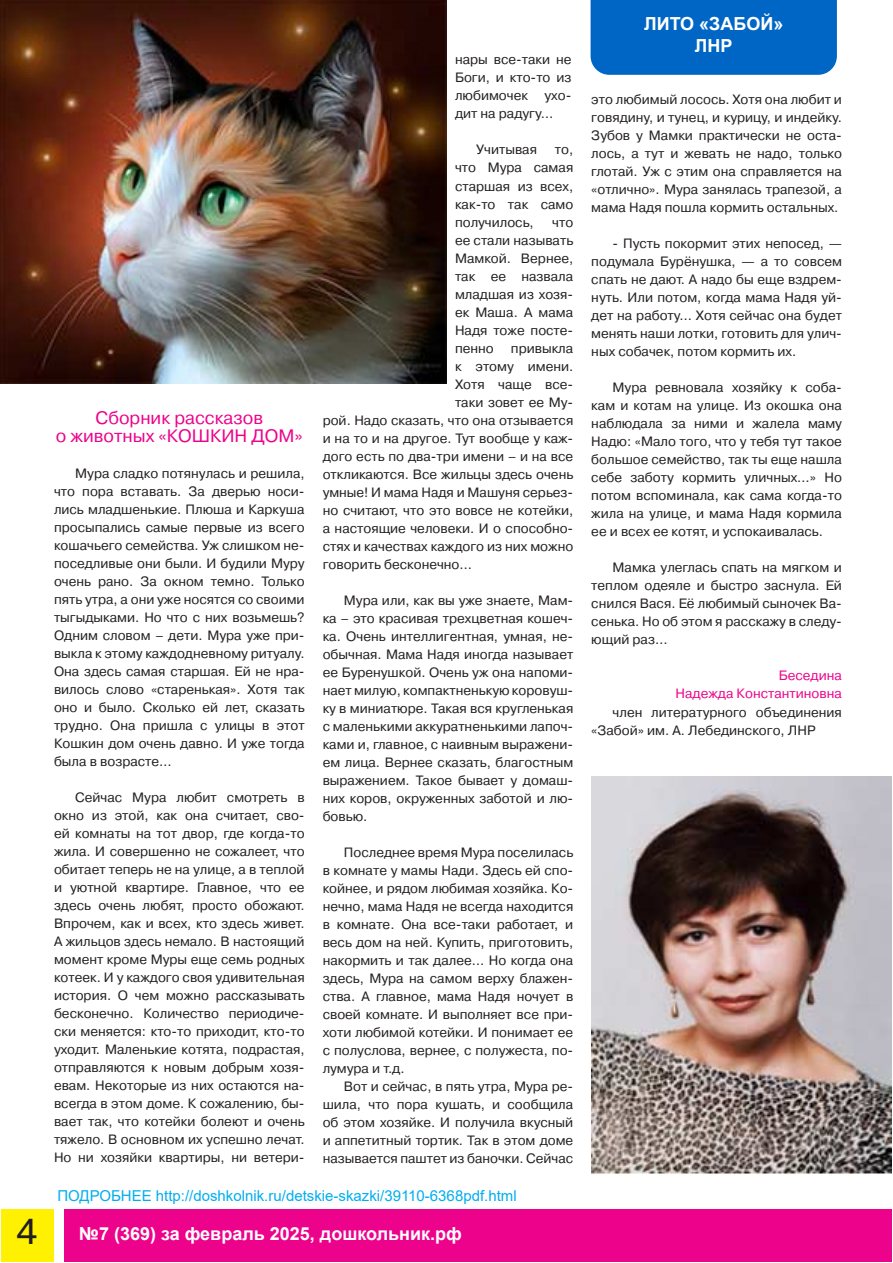
<style>
.page{position:relative;width:893px;height:1263px;background:#fff}
.page>*{position:absolute;margin:0;border:0;box-sizing:border-box;transform-origin:0 0}
.t1{font:36px "Pragmatica C";color:#231f20}
.t2{font:700 18px "Arial";color:#fff}
.Заголовок_12м{font:18px "Pragmatica C";color:#ed028c}
.t3{font:15px "Arial";color:#00aeef}
.Стиль_абзаца_3{font:13.5px/18px "Pragmatica C";color:#231f20;text-align:justify}
.Основной_абзац_9ч{font:13.5px/18px "Pragmatica C";color:#231f20}
.Основной_абзац_9м{font:13.5px "Pragmatica C";color:#ed028c}
</style>
<div class="page">
<div style="left:65px;top:1210px;width:827px;height:52px;background:#ed028c"></div>
<div style="left:1px;top:1210px;width:52px;height:52px;background:#fff101"></div>
<div style="left:591px;top:0;width:246px;height:75px;background:#0066c5"></div>
<img style="left:0;top:0;width:446px;height:384px">
<img style="left:591px;top:776px;width:300px;height:398px">
<p class="t1" style="left:17px;top:1212px;width:22px">4</p>
<p class="Заголовок_12м" style="left:96px;top:408px;width:169px">Сборник рассказов</p>
<p class="Заголовок_12м" style="left:56px;top:426px;width:249px">о животных «КОШКИН ДОМ»</p>
<p class="Стиль_абзаца_3" style="left:54px;top:465px;width:252px;text-indent:21px">Мура сладко потянулась и решила, что пора вставать. За дверью носи&shy;лись младшенькие. Плюша и Каркуша просыпались самые первые из всего кошачьего семейства. Уж слишком не&shy;поседливые они были. И будили Муру очень рано. За окном темно. Только пять утра, а они уже носятся со своими тыгыдыками. Но что с них возьмешь?<br>Одним словом – дети. Мура уже при&shy;выкла к этому каждодневному ритуалу.<br>Она здесь самая старшая. Ей не нра&shy;вилось слово «старенькая». Хотя так оно и было. Сколько ей лет, сказать трудно. Она пришла с улицы в этот Кошкин дом очень давно. И уже тогда была в возрасте…</p>
<p class="Стиль_абзаца_3" style="left:54px;top:789px;width:252px;text-indent:21px">Сейчас Мура любит смотреть в окно из этой, как она считает, сво&shy;ей комнаты на тот двор, где когда-то жила. И совершенно не сожалеет, что обитает теперь не на улице, а в теплой и уютной квартире. Главное, что ее здесь очень любят, просто обожают.<br>Впрочем, как и всех, кто здесь живет.<br>А жильцов здесь немало. В настоящий момент кроме Муры еще семь родных котеек. И у каждого своя удивительная история. О чем можно рассказывать бесконечно. Количество периодиче&shy;ски меняется: кто-то приходит, кто-то уходит. Маленькие котята, подрастая, отправляются к новым добрым хозя&shy;евам. Некоторые из них остаются на&shy;всегда в этом доме. К сожалению, бы&shy;вает так, что котейки болеют и очень тяжело. В основном их успешно лечат.<br>Но ни хозяйки квартиры, ни ветери-</p>
<p class="Стиль_абзаца_3" style="left:455px;top:51px;width:118px">нары все-таки не Боги, и кто-то из любимочек ухо&shy;дит на радугу…</p>
<p class="Стиль_абзаца_3" style="left:476px;top:141px;width:62px">Учитывая</p>
<p class="Стиль_абзаца_3" style="left:455px;top:141px;width:120px;text-indent:100px">то, что Мура самая старшая из всех, как-то так само получилось,</p>
<p class="Стиль_абзаца_3" style="left:455px;top:213px;width:120px;text-indent:97px">что ее стали называть Мамкой. Вернее, так ее назвала младшая из хозя&shy;ек Маша. А мама Надя тоже посте&shy;пенно</p>
<p class="Стиль_абзаца_3" style="left:511px;top:339px;width:64px">привыкла</p>
<p class="Стиль_абзаца_3" style="left:455px;top:357px;width:120px">к этому имени.</p>
<p class="Стиль_абзаца_3" style="left:455px;top:375px;width:120px">Хотя чаще все-</p>
<p class="Стиль_абзаца_3" style="left:455px;top:393px;width:120px">таки зовет ее Му-</p>
<p class="Стиль_абзаца_3" style="left:323px;top:411px;width:252px">рой. Надо сказать, что она отзывается</p>
<p class="Стиль_абзаца_3" style="left:323px;top:429px;width:252px">и на то и на другое. Тут вообще у каж-</p>
<p class="Стиль_абзаца_3" style="left:323px;top:447px;width:252px">дого есть по два-три имени – и на все</p>
<p class="Стиль_абзаца_3" style="left:323px;top:465px;width:252px">откликаются. Все жильцы здесь очень</p>
<p class="Стиль_абзаца_3" style="left:323px;top:483px;width:252px">умные! И мама Надя и Машуня серьез-</p>
<p class="Стиль_абзаца_3" style="left:323px;top:501px;width:252px">но считают, что это вовсе не котейки,</p>
<p class="Стиль_абзаца_3" style="left:323px;top:519px;width:252px">а настоящие человеки. И о способно-</p>
<p class="Стиль_абзаца_3" style="left:323px;top:537px;width:252px">стях и качествах каждого из них можно</p>
<p class="Стиль_абзаца_3" style="left:323px;top:555px;width:151px">говорить бесконечно…</p>
<p class="Стиль_абзаца_3" style="left:323px;top:591px;width:252px;text-indent:21px">Мура или, как вы уже знаете, Мам&shy;ка – это красивая трехцветная кошеч&shy;ка. Очень интеллигентная, умная, не&shy;обычная. Мама Надя иногда называет ее Буренушкой. Очень уж она напоми&shy;нает милую, компактненькую коровуш&shy;ку в миниатюре. Такая вся кругленькая с маленькими аккуратненькими лапоч&shy;ками и, главное, с наивным выражени&shy;ем лица. Вернее сказать, благостным выражением. Такое бывает у домаш&shy;них коров, окруженных заботой и лю&shy;бовью.</p>
<p class="Стиль_абзаца_3" style="left:323px;top:843px;width:252px;text-indent:21px">Последнее время Мура поселилась в комнате у мамы Нади. Здесь ей спо&shy;койнее, и рядом любимая хозяйка. Ко&shy;нечно, мама Надя не всегда находится в комнате. Она все-таки работает, и весь дом на ней. Купить, приготовить, накормить и так далее… Но когда она здесь, Мура на самом верху блажен&shy;ства. А главное, мама Надя ночует в своей комнате. И выполняет все при&shy;хоти любимой котейки. И понимает ее с полуслова, вернее, с полужеста, по&shy;лумура и т.д.</p>
<p class="Стиль_абзаца_3" style="left:323px;top:1077px;width:252px;text-indent:21px">Вот и сейчас, в пять утра, Мура ре&shy;шила, что пора кушать, и сообщила об этом хозяйке. И получила вкусный и аппетитный тортик. Так в этом доме называется паштет из баночки. Сейчас</p>
<p class="t3" style="left:57px;top:1185px;width:461px">ПОДРОБНЕЕ http://doshkolnik.ru/detskie-skazki/39110-6368pdf.html</p>
<p class="t2" style="left:79px;top:1221px;width:384px">№7 (369) за февраль 2025, дошкольник.рф</p>
<p class="t2" style="left:644px;top:11px;width:141px">ЛИТО «ЗАБОЙ»</p>
<p class="t2" style="left:695px;top:33px;width:39px">ЛНР</p>
<p class="Стиль_абзаца_3" style="left:591px;top:91px;width:252px">это любимый лосось. Хотя она любит и говядину, и тунец, и курицу, и индейку.<br>Зубов у Мамки практически не оста&shy;лось, а тут и жевать не надо, только глотай. Уж с этим она справляется на «отлично». Мура занялась трапезой, а мама Надя пошла кормить остальных.</p>
<p class="Стиль_абзаца_3" style="left:591px;top:235px;width:252px;text-indent:21px">- Пусть покормит этих непосед, — подумала Бурёнушка, — а то совсем спать не дают. А надо бы еще вздрем&shy;нуть. Или потом, когда мама Надя уй&shy;дет на работу… Хотя сейчас она будет менять наши лотки, готовить для улич&shy;ных собачек, потом кормить их.</p>
<p class="Стиль_абзаца_3" style="left:591px;top:379px;width:252px;text-indent:21px">Мура ревновала хозяйку к соба&shy;кам и котам на улице. Из окошка она наблюдала за ними и жалела маму Надю: «Мало того, что у тебя тут такое большое семейство, так ты еще нашла себе заботу кормить уличных…» Но потом вспоминала, как сама когда-то жила на улице, и мама Надя кормила ее и всех ее котят, и успокаивалась.</p>
<p class="Стиль_абзаца_3" style="left:591px;top:559px;width:252px;text-indent:21px">Мамка улеглась спать на мягком и теплом одеяле и быстро заснула. Ей снился Вася. Её любимый сыночек Ва&shy;сенька. Но об этом я расскажу в следу&shy;ющий раз…</p>
<p class="Основной_абзац_9м" style="left:779px;top:668px;width:65px">Беседина</p>
<p class="Основной_абзац_9м" style="left:675px;top:686px;width:168px">Надежда Константиновна</p>
<p class="Основной_абзац_9ч" style="left:591px;top:703px;width:252px;text-indent:21px">член литературного объединения «Забой» им. А. Лебединского, ЛНР</p>
</div>
